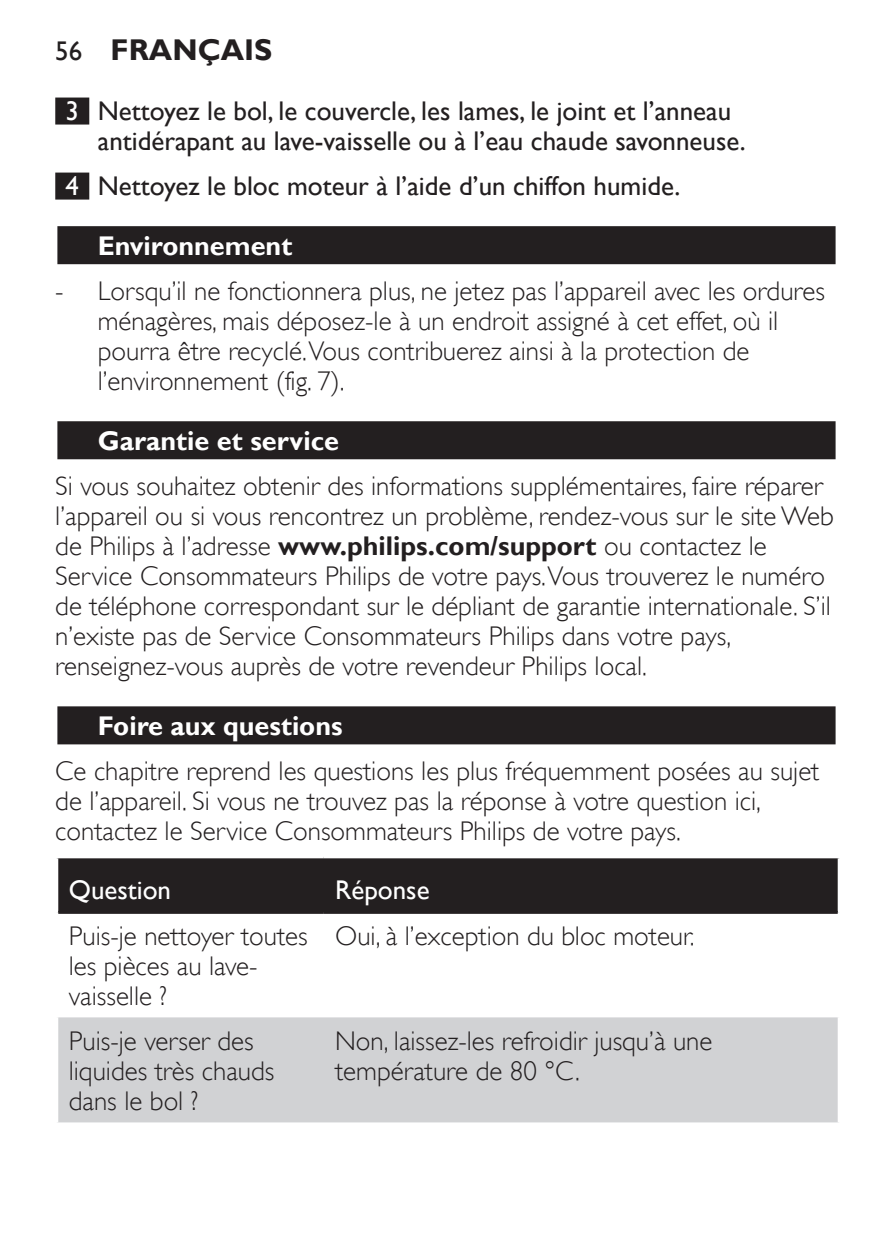
<style>
.page{position:relative;width:893px;height:1259px;background:#fff}
.page>*{position:absolute;margin:0;border:0;box-sizing:border-box;transform-origin:0 0}
.t1{font:700 30px "Gill Sans Alt One WGL";color:#231f20}
.t2{font:27px/30px "Gill Sans Alt One WGL Light";color:#231f20}
.t3{font:27px/30px "Gill Sans Alt One WGL";color:#231f20}
.t4{font:700 27px "Gill Sans Alt One WGL";color:#fff}
.t5{font:27px "Gill Sans Alt One WGL";color:#fff}
.s1{font-weight:400;font-size:27px}
.s2{color:#fff}
.s3{font-family:"Gill Sans Alt One WGL";font-weight:700}
</style>
<div class="page">
<div style="left:55px;top:98px;width:34px;height:27px;background:#231f20"></div>
<div style="left:55px;top:173px;width:34px;height:27px;background:#231f20"></div>
<div style="left:55px;top:224px;width:783px;height:43px;background:linear-gradient(to right,#d1d0d0,#d1d0d0)"></div>
<div style="left:57px;top:226px;width:779px;height:38px;background:#231f20"></div>
<div style="left:55px;top:419px;width:783px;height:43px;background:linear-gradient(to right,#c0bebf,#c0bebf)"></div>
<div style="left:57px;top:421px;width:779px;height:38px;background:#231f20"></div>
<div style="left:55px;top:704px;width:783px;height:43px;background:linear-gradient(to right,#a7a5a5,#a7a5a5)"></div>
<div style="left:57px;top:706px;width:779px;height:38px;background:#231f20"></div>
<div style="left:58px;top:858px;width:780px;height:53px;background:#231f20"></div>
<div style="left:58px;top:1017px;width:780px;height:105px;background:#d1d2d4"></div>
<hr style="left:58px;top:911px;width:265px;height:3px;background:#231f20">
<hr style="left:323px;top:911px;width:515px;height:3px;background:#231f20">
<p class="t1" style="left:55px;top:29px;width:219px"><span class="s1">56</span> Français</p>
<p class="t3" style="left:98px;top:96px;width:649px;text-indent:-32px"><span class="s2">3</span> Nettoyez le bol, le couvercle, les lames, le joint et l’anneau antidérapant au lave-vaisselle ou à l’eau chaude savonneuse.</p>
<p class="t3" style="left:66px;top:171px;width:616px"><span class="s2">4</span> Nettoyez le bloc moteur à l’aide d’un chiffon humide.</p>
<p class="t4" style="left:98px;top:227px;width:196px">Environnement</p>
<p class="t2" style="left:98px;top:276px;width:729px;text-indent:-43px">- Lorsqu’il ne fonctionnera plus, ne jetez pas l’appareil avec les ordures ménagères, mais déposez-le à un endroit assigné à cet effet, où il pourra être recyclé.Vous contribuerez ainsi à la protection de l’environnement (fig. 7).</p>
<p class="t4" style="left:98px;top:422px;width:243px">Garantie et service</p>
<p class="t2" style="left:55px;top:471px;width:780px">Si vous souhaitez obtenir des informations supplémentaires, faire réparer l’appareil ou si vous rencontrez un problème, rendez-vous sur le site Web de Philips à l’adresse <span class="s3">www.philips.com/support</span> ou contactez le Service Consommateurs Philips de votre pays.Vous trouverez le numéro de téléphone correspondant sur le dépliant de garantie internationale. S’il n’existe pas de Service Consommateurs Philips dans votre pays, renseignez-vous auprès de votre revendeur Philips local.</p>
<p class="t4" style="left:98px;top:707px;width:246px">Foire aux questions</p>
<p class="t2" style="left:55px;top:756px;width:766px">Ce chapitre reprend les questions les plus fréquemment posées au sujet de l’appareil. Si vous ne trouvez pas la réponse à votre question ici, contactez le Service Consommateurs Philips de votre pays.</p>
<p class="t5" style="left:69px;top:871px;width:104px">Question</p>
<p class="t5" style="left:335px;top:871px;width:96px">Réponse</p>
<p class="t2" style="left:69px;top:921px;width:240px">Puis-je nettoyer toutes les pièces au lave&shy;vaisselle ?</p>
<p class="t2" style="left:335px;top:921px;width:361px">Oui, à l’exception du bloc moteur.</p>
<p class="t2" style="left:69px;top:1026px;width:207px">Puis-je verser des liquides très chauds dans le bol ?</p>
<p class="t2" style="left:335px;top:1026px;width:379px">Non, laissez-les refroidir jusqu’à une température de 80 °C.</p>
</div>
